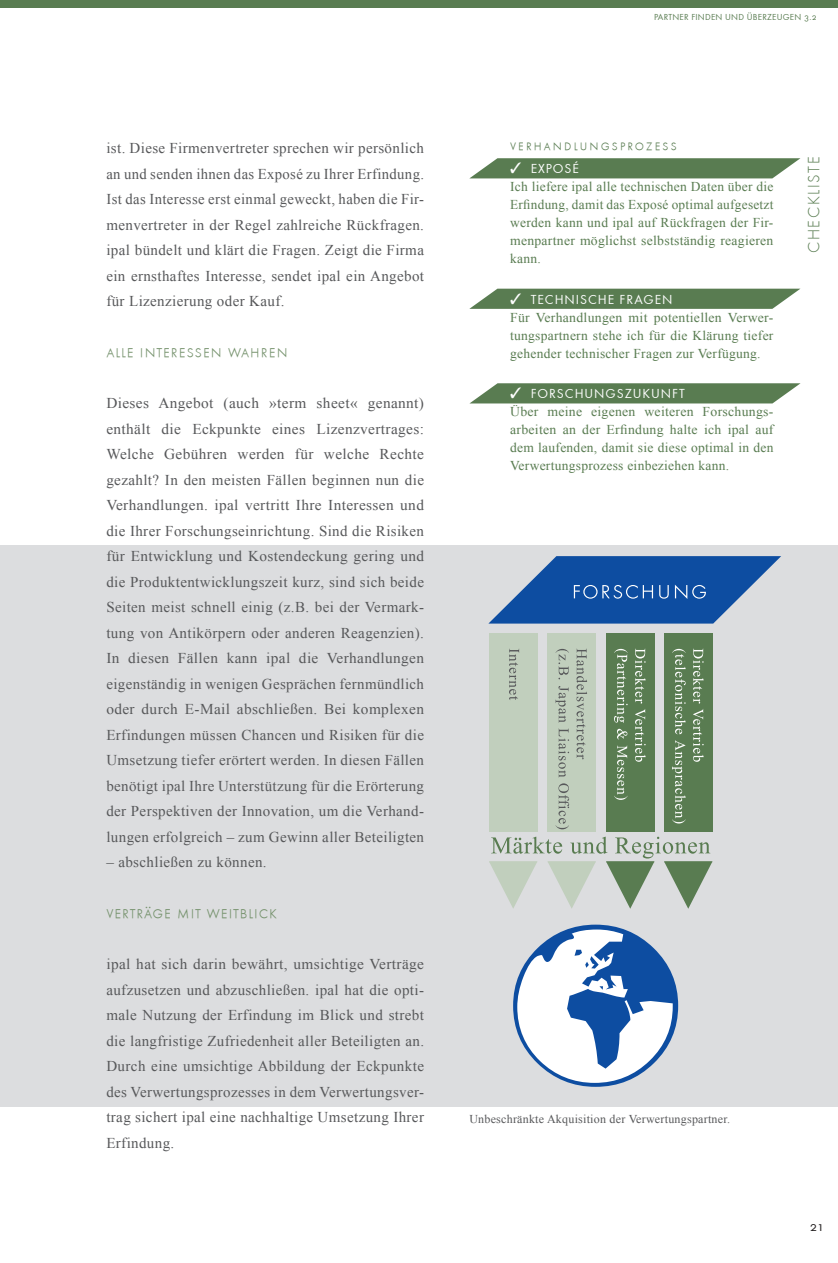
<style>
.page{position:relative;width:838px;height:1263px;background:#fff}
.page>*{position:absolute;margin:0;border:0;box-sizing:border-box;transform-origin:0 0}
.t1{font:300 19.5px "Function LH Sm Caps";letter-spacing:.025em;color:#74916b}
.t2{font:300 16.5px "Function LH Sm Caps";letter-spacing:.1em;color:#597c51}
.t3{font:15px/25.5px "Times New Roman";letter-spacing:.025em;color:#57585a;text-align:justify}
.t4{font:13.5px/18px "Times New Roman";letter-spacing:.02em;color:#597c51;text-align:justify}
.t5{font:13.5px "Function Sm Caps";letter-spacing:.07em;color:#fff}
.t6{font:13.5px "Function Sm Caps";color:#231f20}
.t7{font:12px "Times New Roman";letter-spacing:.02em;color:#57585a}
.t8{font:9px "Function Sm Caps";letter-spacing:.025em;color:#597c51}
</style>
<div class="page">
<div style="left:0;top:0;width:838px;height:7px;background:#597c51"></div>
<div style="left:0;top:545px;width:425px;height:561px;background:#dcdddf"></div>
<div style="left:425px;top:545px;width:413px;height:561px;background:#dcdddf"></div>
<svg style="left:470px;top:158px;width:330px;height:20px;background:#688861"></svg>
<svg style="left:469px;top:289px;width:331px;height:20px;background:#688760"></svg>
<svg style="left:470px;top:383px;width:330px;height:20px;background:#688861"></svg>
<svg style="left:488px;top:556px;width:293px;height:68px"></svg>
<div style="left:664px;top:633px;width:48px;height:199px;background:#597c51"></div>
<svg style="left:693px;top:648px;width:10px;height:114px"></svg>
<svg style="left:672px;top:649px;width:13px;height:85px"></svg>
<svg style="left:672px;top:740px;width:13px;height:83px"></svg>
<div style="left:606px;top:633px;width:48px;height:199px;background:#597c51"></div>
<svg style="left:635px;top:648px;width:10px;height:114px"></svg>
<svg style="left:614px;top:649px;width:13px;height:74px"></svg>
<svg style="left:617px;top:729px;width:10px;height:10px"></svg>
<svg style="left:614px;top:745px;width:13px;height:55px"></svg>
<div style="left:547px;top:633px;width:48px;height:199px;background:#c1cfbd"></div>
<svg style="left:576px;top:648px;width:11px;height:111px"></svg>
<svg style="left:555px;top:649px;width:14px;height:30px"></svg>
<svg style="left:555px;top:686px;width:14px;height:91px"></svg>
<svg style="left:555px;top:783px;width:14px;height:46px"></svg>
<svg style="left:489px;top:837px;width:223px;height:72px"></svg>
<div style="left:489px;top:633px;width:48px;height:199px;background:#c1cfbd"></div>
<svg style="left:509px;top:649px;width:10px;height:51px"></svg>
<svg style="left:513px;top:925px;width:165px;height:162px"></svg>
<p class="t8" style="left:654px;top:12px;width:164px">PARTNER FINDEN UND ÜBERZEUGEN 3.2</p>
<p class="t3" style="left:106px;top:135px;width:319px">ist. Diese Firmenvertreter sprechen wir persönlich an und senden ihnen das Exposé zu Ihrer Erfindung.<br>Ist das Interesse erst einmal geweckt, haben die Fir&shy;menvertreter in der Regel zahlreiche Rückfragen. ipal bündelt und klärt die Fragen. Zeigt die Firma ein ernsthaftes Interesse, sendet ipal ein Angebot für Lizenzierung oder Kauf.</p>
<h1 class="t1" style="left:106px;top:340px;width:183px">alle interessen wahren</h1>
<p class="t3" style="left:106px;top:390px;width:319px">Dieses Angebot (auch »term sheet« genannt) enthält die Eckpunkte eines Lizenzvertrages:<br>Welche Gebühren werden für welche Rechte gezahlt? In den meisten Fällen beginnen nun die Verhandlungen. ipal vertritt Ihre Interessen und die Ihrer Forschungseinrichtung. Sind die Risiken für Entwicklung und Kostendeckung gering und die Produktentwicklungszeit kurz, sind sich beide Seiten meist schnell einig (z.B. bei der Vermark&shy;tung von Antikörpern oder anderen Reagenzien).<br>In diesen Fällen kann ipal die Verhandlungen eigenständig in wenigen Gesprächen fernmündlich oder durch E-Mail abschließen. Bei komplexen Erfindungen müssen Chancen und Risiken für die Umsetzung tiefer erörtert werden. In diesen Fällen benötigt ipal Ihre Unterstützung für die Erörterung der Perspektiven der Innovation, um die Verhand&shy;lungen erfolgreich – zum Gewinn aller Beteiligten</p>
<p class="t3" style="left:106px;top:849px;width:162px">– abschließen zu können.</p>
<h1 class="t1" style="left:106px;top:901px;width:172px">verträge mit weitblick</h1>
<p class="t3" style="left:106px;top:951px;width:319px">ipal hat sich darin bewährt, umsichtige Verträge aufzusetzen und abzuschließen. ipal hat die opti&shy;male Nutzung der Erfindung im Blick und strebt die langfristige Zufriedenheit aller Beteiligten an.<br>Durch eine umsichtige Abbildung der Eckpunkte des Verwertungsprozesses in dem Verwertungsver&shy;trag sichert ipal eine nachhaltige Umsetzung Ihrer Erfindung.</p>
<p class="t2" style="left:510px;top:136px;width:168px">verhandlungsprozess</p>
<p class="t5" style="left:510px;top:161px;width:70px">✓ EXPOSÉ</p>
<p class="t4" style="left:510px;top:177px;width:265px">Ich liefere ipal alle technischen Daten über die Erfindung, damit das Exposé optimal aufgesetzt werden kann und ipal auf Rückfragen der Fir&shy;menpartner möglichst selbstständig reagieren kann.</p>
<p class="t5" style="left:510px;top:291px;width:164px">✓ TECHNISCHE FRAGEN</p>
<p class="t4" style="left:510px;top:308px;width:265px">Für Verhandlungen mit potentiellen Verwer&shy;tungspartnern stehe ich für die Klärung tiefer gehender technischer Fragen zur Verfügung.</p>
<p class="t5" style="left:510px;top:386px;width:176px">✓ FORSCHUNGSZUKUNFT</p>
<p class="t4" style="left:510px;top:402px;width:265px">Über meine eigenen weiteren Forschungs&shy;arbeiten an der Erfindung halte ich ipal auf dem laufenden, damit sie diese optimal in den Verwertungsprozess einbeziehen kann.</p>
<p class="t2" style="left:804px;top:253px;width:98px;rotate:-90deg">CHECKLISTE</p>
<p class="t7" style="left:469px;top:1111px;width:262px">Unbeschränkte Akquisition der Verwertungspartner.</p>
<p class="t6" style="left:809px;top:1219px;width:15px">21</p>
</div>
